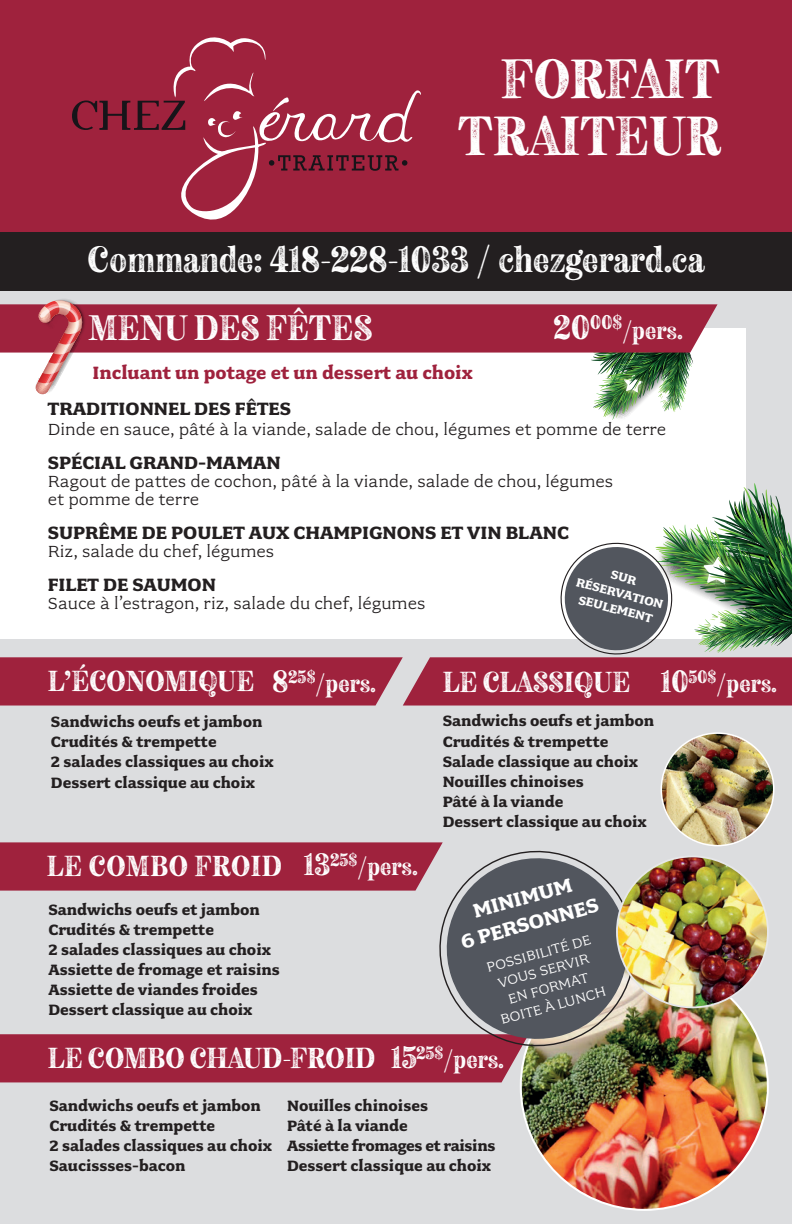
<style>
.page{position:relative;width:792px;height:1224px;background:#fff}
.page>*{position:absolute;margin:0;border:0;box-sizing:border-box;transform-origin:0 0}
.t1{font:48px/57.6px "Neato Serif Rough";color:#fff;text-align:right}
.t2{font:32px "Neato Serif Rough";letter-spacing:.005em;color:#fff}
.t3{font:30.8px "Neato Serif Rough";color:#fff}
.t4{font:26.8px "Neato Serif Rough";color:#fff}
.t5{font:25.2px "Neato Serif Rough";color:#fff}
.t6{font:25.2px "Neato Serif Rough";letter-spacing:.025em;color:#fff}
.t7{font:22px "Neato Serif Rough";letter-spacing:.01em;color:#fff}
.t8{font:700 22px/26.4px "Fairplex Wide OT";color:#fff;text-align:center}
.t9{font:700 20px "Fairplex Wide OT";color:#231f20}
.t10{font:700 20px "Fairplex Wide OT";color:#9f223d}
.t11{font:18px/18px "Fairplex Wide OT";color:#231f20}
.t12{font:700 16.8px/20.2px "Fairplex Wide OT";color:#231f20}
.t13{font:15px/18px "Fairplex Wide OT";color:#fff;text-align:center}
.t14{font:700 13.6px/16.2px "Fairplex Wide OT";color:#fff;text-align:center}
.s1{font-size:29.6px}
.s2{font-size:26.8px}
</style>
<div class="page">
<div style="left:0;top:291px;width:792px;height:933px;background:#dcdddf"></div>
<div style="left:0;top:328px;width:746px;height:311px;background:#fff"></div>
<div style="left:0;top:842px;width:426px;height:49px;background:#9f223d"></div>
<div style="left:0;top:1034px;width:524px;height:48px;background:#9f223d"></div>
<img style="left:521px;top:963px;width:247px;height:247px;border-radius:124px">
<img style="left:661px;top:733px;width:113px;height:113px;border-radius:56px">
<div style="left:661px;top:732px;width:114px;height:114px;border:2px solid #fff;border-radius:50%"></div>
<div style="left:0;top:0;width:792px;height:270px;background:#9f223d"></div>
<svg style="left:72px;top:37px;width:349px;height:196px"></svg>
<div style="left:0;top:233px;width:792px;height:58px;background:#231f20"></div>
<svg style="left:0;top:299px;width:718px;height:121px"></svg>
<svg style="left:0;top:483px;width:792px;height:223px"></svg>
<svg style="left:426px;top:842px;width:220px;height:217px"></svg>
<img style="left:617px;top:856px;width:151px;height:151px;border-radius:75px">
<h1 class="t1" style="left:458px;top:51px;width:264px">FORFAIT<br>TRAITEUR</h1>
<h2 class="t2" style="left:88px;top:238px;width:618px">Commande: 418-228-1033 / chezgerard.ca</h2>
<h3 class="t3" style="left:89px;top:307px;width:285px">MENU DES FÊTES</h3>
<h3 class="t7" style="left:553px;top:316px;width:131px"><span class="s1">20</span><sup>00$</sup>/pers.</h3>
<p class="t10" style="left:93px;top:361px;width:382px">Incluant un potage et un dessert au choix</p>
<p class="t9" style="left:48px;top:397px;width:245px">TRADITIONNEL DES FÊTES</p>
<p class="t11" style="left:48px;top:420px;width:620px">Dinde en sauce, pâté à la viande, salade de chou, légumes et pomme de terre</p>
<p class="t9" style="left:48px;top:451px;width:234px">SPÉCIAL GRAND-MAMAN</p>
<p class="t11" style="left:48px;top:472px;width:567px">Ragout de pattes de cochon, pâté à la viande, salade de chou, légumes et pomme de terre</p>
<p class="t9" style="left:48px;top:521px;width:523px">SUPRÊME DE POULET AUX CHAMPIGNONS ET VIN BLANC</p>
<p class="t11" style="left:48px;top:542px;width:228px">Riz, salade du chef, légumes</p>
<p class="t9" style="left:48px;top:573px;width:169px">FILET DE SAUMON</p>
<p class="t11" style="left:48px;top:594px;width:379px">Sauce à l’estragon, riz, salade du chef, légumes</p>
<p class="t14" style="left:583px;top:558px;width:91px;rotate:15deg">SUR<br>RÉSERVATION<br>SEULEMENT</p>
<h3 class="t5" style="left:48px;top:664px;width:208px">L’ÉCONOMIQUE</h3>
<h3 class="t5" style="left:443px;top:665px;width:275px">LE CLASSIQUE <span class="s2">10</span><sup>50$</sup></h3>
<h3 class="t7" style="left:288px;top:668px;width:89px"><sup>25$</sup>/pers.</h3>
<h3 class="t4" style="left:272px;top:663px;width:18px">8</h3>
<h3 class="t7" style="left:717px;top:668px;width:62px">/pers.</h3>
<p class="t12" style="left:51px;top:712px;width:224px">Sandwichs oeufs et jambon<br>Crudités &amp; trempette<br>2 salades classiques au choix<br>Dessert classique au choix</p>
<h3 class="t6" style="left:47px;top:849px;width:237px">LE COMBO FROID</h3>
<p class="t12" style="left:48px;top:899px;width:233px">Sandwichs oeufs et jambon<br>Crudités &amp; trempette<br>2 salades classiques au choix<br>Assiette de fromage et raisins<br>Assiette de viandes froides<br>Dessert classique au choix</p>
<h3 class="t7" style="left:303px;top:851px;width:116px"><span class="s2">13</span><sup>25$</sup>/pers.</h3>
<p class="t12" style="left:443px;top:711px;width:213px">Sandwichs oeufs et jambon<br>Crudités &amp; trempette<br>Salade classique au choix<br>Nouilles chinoises<br>Pâté à la viande<br>Dessert classique au choix</p>
<h3 class="t8" style="left:451px;top:904px;width:144px;rotate:-15deg">MINIMUM<br>6 PERSONNES</h3>
<p class="t13" style="left:484px;top:960px;width:110px;rotate:-16deg">POSSIBILITÉ DE<br>VOUS SERVIR<br>EN FORMAT<br>BOITE À LUNCH</p>
<h3 class="t5" style="left:48px;top:1041px;width:329px">LE COMBO CHAUD-FROID</h3>
<h3 class="t7" style="left:390px;top:1044px;width:115px"><span class="s2">15</span><sup>25$</sup>/pers.</h3>
<p class="t12" style="left:49px;top:1095px;width:224px">Sandwichs oeufs et jambon<br>Crudités &amp; trempette<br>2 salades classiques au choix<br>Saucissses-bacon</p>
<p class="t12" style="left:287px;top:1095px;width:210px">Nouilles chinoises<br>Pâté à la viande<br>Assiette fromages et raisins<br>Dessert classique au choix</p>
</div>
